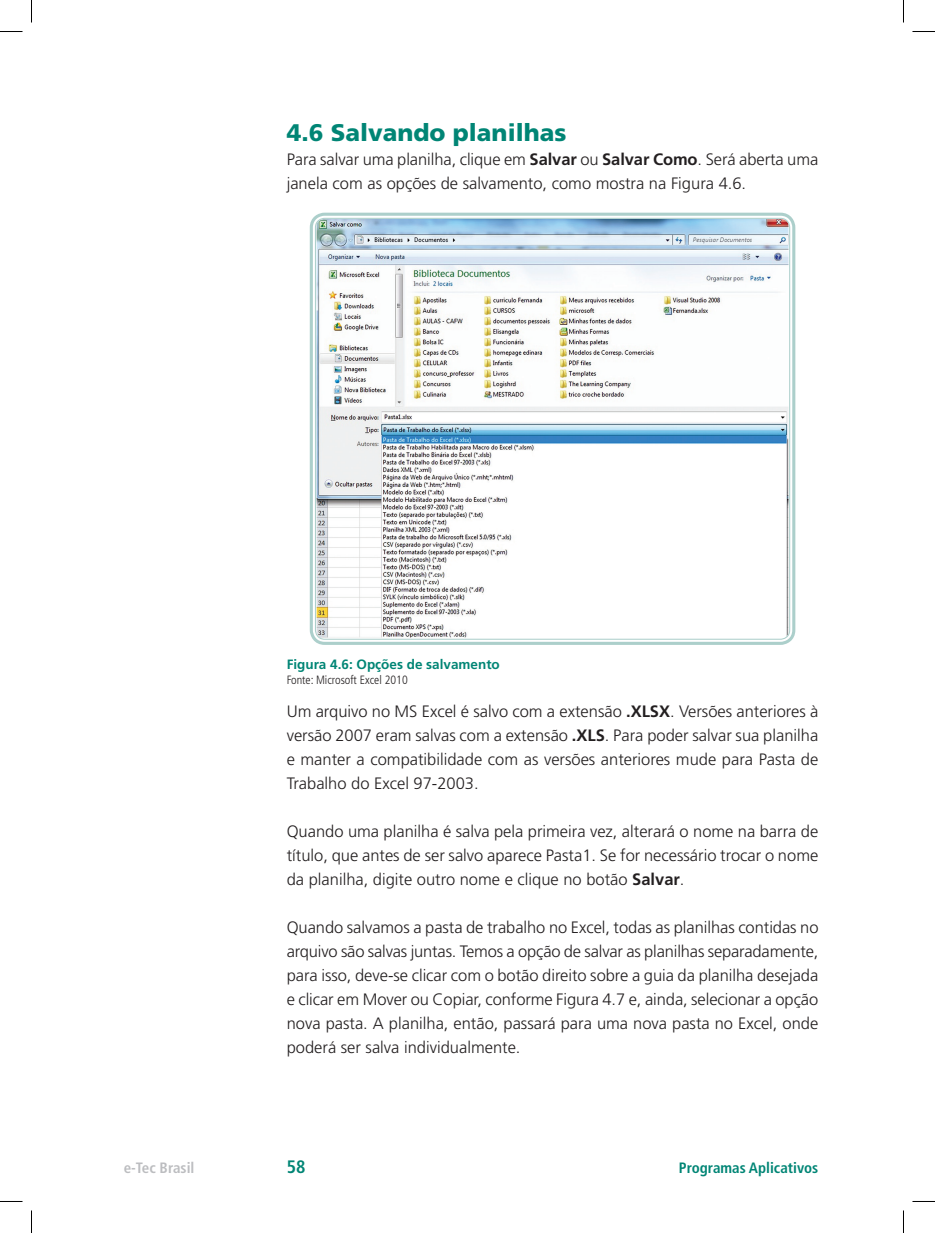
<style>
.page{position:relative;width:935px;height:1233px;background:#fff}
.page>*{position:absolute;margin:0;border:0;box-sizing:border-box;transform-origin:0 0}
.t1{font:900 24px "Frutiger LT Std";color:#008575}
.t2{font:700 condensed 18px "Frutiger LT Std";color:#008575}
.t3{font:300 16.5px/24px "Frutiger LT Std";color:#231f20;text-align:justify}
.t4{font:700 condensed 15px "Frutiger LT Std";color:#008575}
.t5{font:700 condensed 15px "Frutiger LT Std";color:#bcbdc0}
.t6{font:700 13.5px "Frutiger LT Std";color:#008575}
.t7{font:300 condensed 12px "Frutiger LT Std";color:#231f20}
.s1{font-weight:700}
</style>
<div class="page">
<img style="left:316px;top:219px;width:472px;height:418px">
<div style="left:310px;top:213px;width:485px;height:432px;border:3px solid #accfcb;border-radius:13px"></div>
<svg style="left:0;top:31px;width:22px;height:1px"></svg>
<svg style="left:912px;top:31px;width:23px;height:1px"></svg>
<svg style="left:0;top:1201px;width:22px;height:1px"></svg>
<svg style="left:912px;top:1201px;width:23px;height:1px"></svg>
<svg style="left:31px;top:0;width:1px;height:23px"></svg>
<svg style="left:31px;top:1210px;width:1px;height:22px"></svg>
<svg style="left:903px;top:0;width:1px;height:23px"></svg>
<svg style="left:903px;top:1210px;width:1px;height:22px"></svg>
<h1 class="t1" style="left:287px;top:118px;width:281px">4.6 Salvando planilhas</h1>
<p class="t3" style="left:287px;top:147px;width:533px">Para salvar uma planilha, clique em <span class="s1">Salvar</span> ou <span class="s1">Salvar Como</span>. Será aberta uma janela com as opções de salvamento, como mostra na Figura 4.6.</p>
<p class="t6" style="left:287px;top:656px;width:215px">Figura 4.6: Opções de salvamento</p>
<p class="t7" style="left:287px;top:673px;width:123px">Fonte: Microsoft Excel 2010</p>
<p class="t3" style="left:287px;top:699px;width:533px">Um arquivo no MS Excel é salvo com a extensão <span class="s1">.XLSX</span>. Versões anteriores à versão 2007 eram salvas com a extensão <span class="s1">.XLS</span>. Para poder salvar sua planilha e manter a compatibilidade com as versões anteriores mude para Pasta de Trabalho do Excel 97-2003.</p>
<p class="t3" style="left:287px;top:819px;width:533px">Quando uma planilha é salva pela primeira vez, alterará o nome na barra de título, que antes de ser salvo aparece Pasta1. Se for necessário trocar o nome da planilha, digite outro nome e clique no botão <span class="s1">Salvar</span>.</p>
<p class="t3" style="left:287px;top:915px;width:533px">Quando salvamos a pasta de trabalho no Excel, todas as planilhas contidas no arquivo são salvas juntas. Temos a opção de salvar as planilhas separadamente, para isso, deve-se clicar com o botão direito sobre a guia da planilha desejada e clicar em Mover ou Copiar, conforme Figura 4.7 e, ainda, selecionar a opção nova pasta. A planilha, então, passará para uma nova pasta no Excel, onde poderá ser salva individualmente.</p>
<p class="t5" style="left:124px;top:1158px;width:72px">e-Tec Brasil</p>
<p class="t2" style="left:287px;top:1156px;width:20px">58</p>
<p class="t4" style="left:679px;top:1158px;width:141px">Programas Aplicativos</p>
</div>
